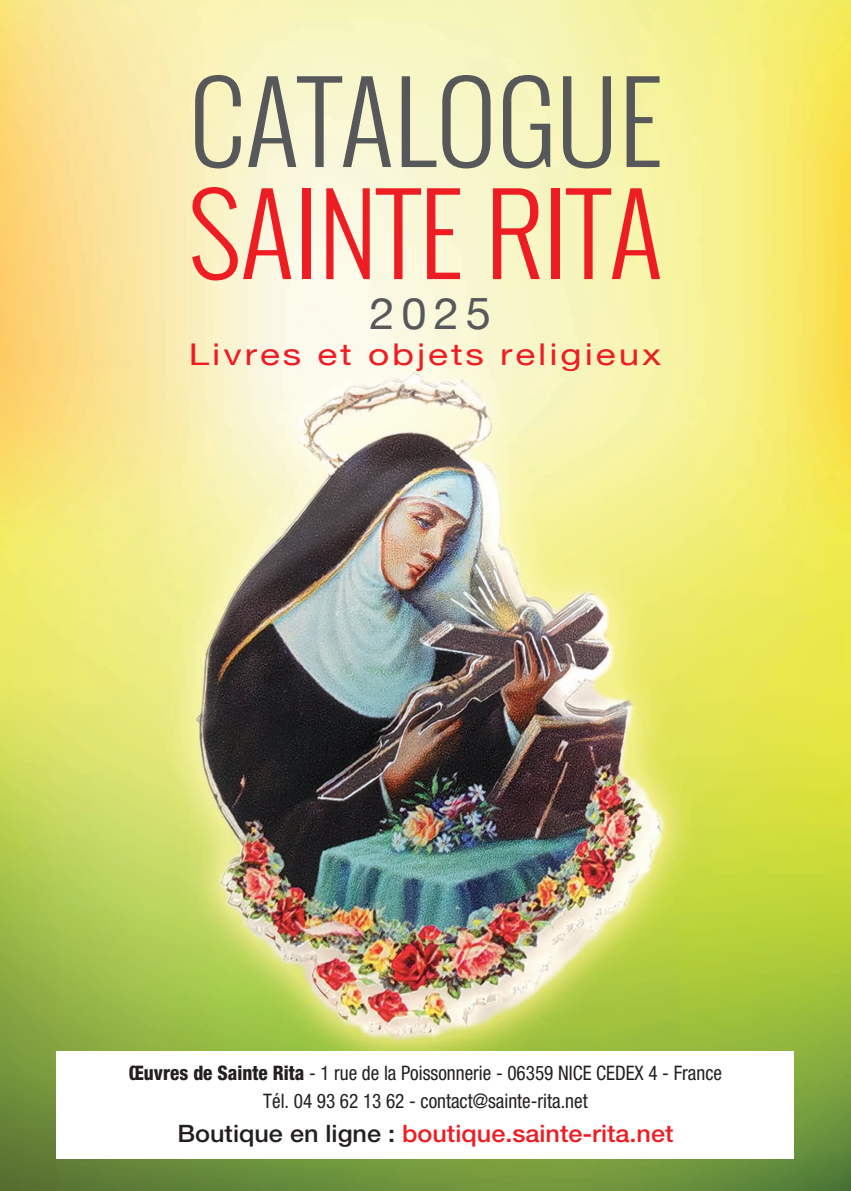
<style>
.page{position:relative;width:851px;height:1191px;background:#fff}
.page>*{position:absolute;margin:0;border:0;box-sizing:border-box;transform-origin:0 0}
.Normale{font:300 108px "Oswald";color:#ee1d23;scale:1.04 1}
.Normale-2{font:300 108px "Oswald";color:#57585a;scale:1.04 1}
.Normale-3{font:44px "Helvetica Neue";color:#57585a}
.Normale-4{font:30px "Helvetica Neue";letter-spacing:.08em;color:#ee1d23;scale:1.23 1}
.Normale-5{font:500 24px "Helvetica Neue LT Std";color:#ee1d23;scale:1.05 1}
.Normale-6{font:condensed 20px "Helvetica Neue LT Std";color:#231f20;scale:.96 1}
.s1{font-weight:800}
.s2{color:#231f20}
</style>
<div class="page">
<img style="left:0;top:0;width:850px;height:1191px">
<div style="left:57px;top:1051px;width:737px;height:107px;background:#fff"></div>
<p class="Normale-2" style="left:189px;top:43px;width:456px">CATALOGUE</p>
<p class="Normale" style="left:188px;top:155px;width:457px">SAINTE RITA</p>
<p class="Normale-3" style="left:369px;top:282px;width:123px">2025</p>
<p class="Normale-4" style="left:189px;top:333px;width:385px">Livres et objets religieux</p>
<p class="Normale-6" style="left:129px;top:1061px;width:619px"><span class="s1">Œuvres de Sainte Rita</span> - 1 rue de la Poissonnerie - 06359 NICE CEDEX 4 - France</p>
<p class="Normale-6" style="left:263px;top:1089px;width:339px">Tél. 04 93 62 13 62 - contact@sainte-rita.net</p>
<p class="Normale-5" style="left:177px;top:1119px;width:474px"><span class="s2">Boutique en ligne :</span> boutique.sainte-rita.net</p>
</div>
